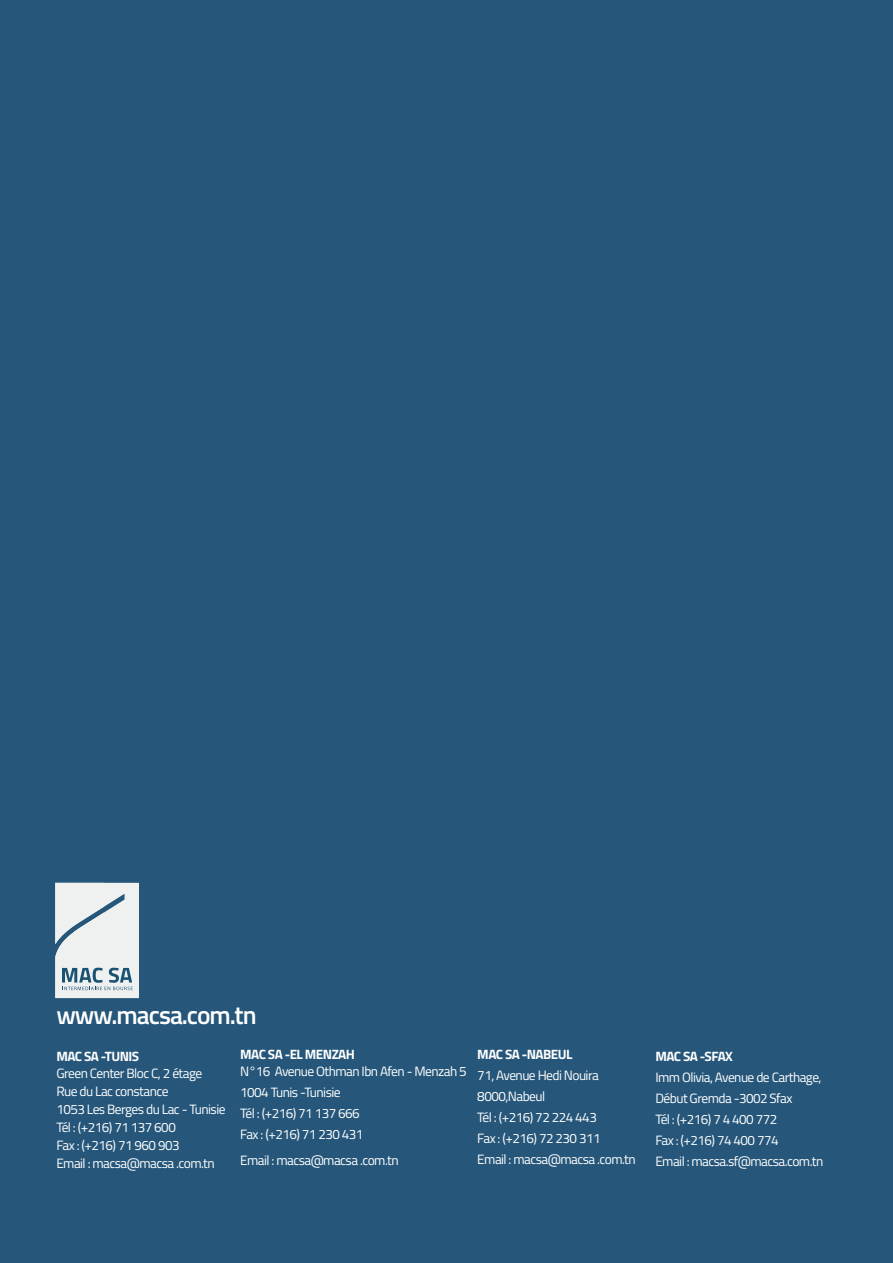
<style>
.page{position:relative;width:893px;height:1263px;background:#26577a}
.page>*{position:absolute;margin:0;border:0;box-sizing:border-box;transform-origin:0 0}
.t1{font:600 25.5px "Titillium";letter-spacing:-.04em;color:#fff}
.t2{font:13.5px/21px "Titillium";letter-spacing:-.04em;color:#fff}
.t3{font:700 13.5px "Titillium";letter-spacing:-.04em;color:#fff}
</style>
<div class="page">
<svg style="left:55px;top:883px;width:84px;height:115px;background:#d9dfe3"></svg>
<h1 class="t1" style="left:56px;top:995px;width:202px">www.macsa.com.tn</h1>
<p class="t3" style="left:56px;top:1045px;width:84px">MAC SA -TUNIS</p>
<p class="t2" style="left:56px;top:1064px;width:171px;line-height:18px">Green Center Bloc C, 2 étage<br>Rue du Lac constance<br>1053 Les Berges du Lac - Tunisie<br>Tél : (+216) 71 137 600<br>Fax : (+216) 71 960 903<br>Email : macsa@macsa .com.tn</p>
<p class="t3" style="left:240px;top:1044px;width:116px">MAC SA -EL MENZAH</p>
<p class="t2" style="left:240px;top:1060px;width:228px">N°16 Avenue Othman Ibn Afen - Menzah 5<br>1004 Tunis -Tunisie<br>Tél : (+216) 71 137 666<br>Fax : (+216) 71 230 431</p>
<p class="t2" style="left:240px;top:1149px;width:160px">Email : macsa@macsa .com.tn</p>
<p class="t3" style="left:477px;top:1044px;width:97px">MAC SA -NABEUL</p>
<p class="t2" style="left:477px;top:1064px;width:160px">71, Avenue Hedi Nouira<br>8000,Nabeul<br>Tél : (+216) 72 224 443<br>Fax : (+216) 72 230 311<br>Email : macsa@macsa .com.tn</p>
<p class="t3" style="left:655px;top:1045px;width:79px">MAC SA -SFAX</p>
<p class="t2" style="left:655px;top:1066px;width:169px">Imm Olivia, Avenue de Carthage,<br>Début Gremda -3002 Sfax<br>Tél : (+216) 7 4 400 772<br>Fax : (+216) 74 400 774<br>Email : macsa.sf@macsa.com.tn</p>
</div>
